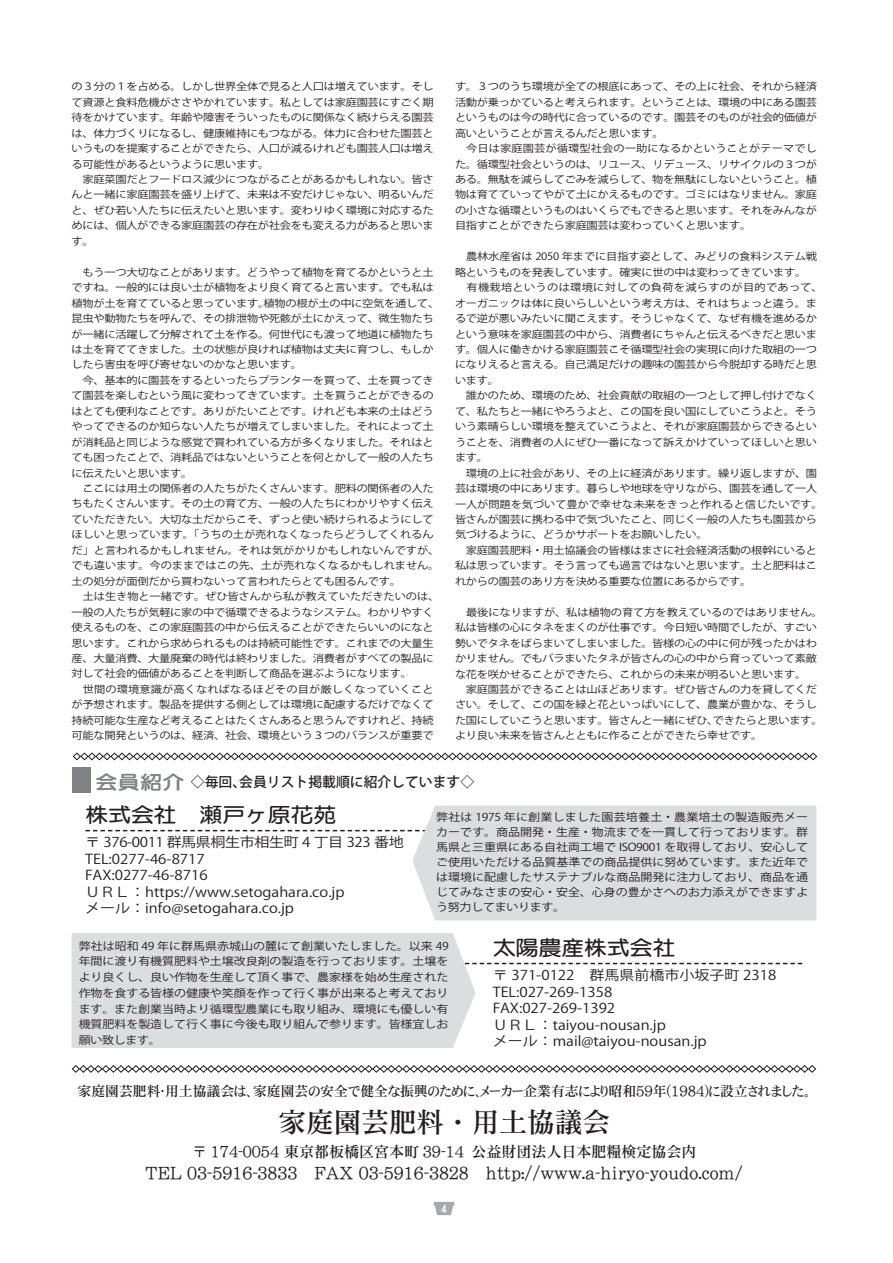
<style>
.page{position:relative;width:893px;height:1263px;background:#fff}
.page>*{position:absolute;margin:0;border:0;box-sizing:border-box;transform-origin:0 0}
.t1{font:27.6px "DF Mincho P U W5 WING RKSJ H";color:#231f20}
.t2{font:21px "RFP Sirius Bd WIN RKSJ H";letter-spacing:-.025em;color:#231f20;scale:1.11 1}
.t3{font:16.5px "DF Mincho P U W5 WING RKSJ H";color:#231f20}
.t4{font:15px "DF Mincho P U W5 WING RKSJ H";color:#231f20}
.t5{font:13.8px "DF Mincho P U W5 WING RKSJ H";color:#231f20}
.t6{font:500 13.8px "Koz Go Pr 6 N";color:#231f20}
.t7{font:13.5px/16.5px "Koz Go Pr 6 N";color:#231f20;scale:1.11 1}
.t8{font:11.25px "DFHS Gothic W7 WIN RKSJ H";color:#fff}
.t9{font:10.8px/15px "Koz Go Pr 6 N";letter-spacing:-.005em;color:#231f20;text-align:justify;scale:1.11 1}
.t10{font:10.2px/15.5px "Koz Go Pro";letter-spacing:-.025em;color:#231f20;scale:1.11 1}
.s1{font-family:"RFP Sirius XB WIN RKSJ H";font-weight:400;font-size:19.5px;color:#808285}
</style>
<div class="page">
<svg style="left:434px;top:1202px;width:20px;height:13px"></svg>
<svg style="left:71px;top:1065px;width:745px;height:8px"></svg>
<svg style="left:85px;top:830px;width:327px;height:1px"></svg>
<div style="left:412px;top:805px;width:404px;height:115px;background:#dcdddf"></div>
<div style="left:73px;top:768px;width:18px;height:25px;background:#808285"></div>
<svg style="left:476px;top:963px;width:326px;height:1px"></svg>
<div style="left:72px;top:933px;width:404px;height:115px;background:#dcdddf"></div>
<svg style="left:73px;top:752px;width:745px;height:9px"></svg>
<p class="t10" style="left:72px;top:79px;width:328px">の３分の１を占める。しかし世界全体で見ると人口は増えています。そして資源と食料危機がささやかれています。私としては家庭園芸にすごく期待をかけています。年齢や障害そういったものに関係なく続けらえる園芸は、体力づくりになるし、健康維持にもつながる。体力に合わせた園芸というものを提案することができたら、人口が減るけれども園芸人口は増える可能性があるというように思います。<br>　家庭菜園だとフードロス減少につながることがあるかもしれない。皆さんと一緒に家庭園芸を盛り上げて、未来は不安だけじゃない、明るいんだと、ぜひ若い人たちに伝えたいと思います。変わりゆく環境に対応するためには、個人ができる家庭園芸の存在が社会をも変える力があると思います。</p>
<p class="t10" style="left:72px;top:264px;width:333px">　もう一つ大切なことがあります。どうやって植物を育てるかというと土ですね。一般的には良い土が植物をより良く育てると言います。でも私は植物が土を育てていると思っています。植物の根が土の中に空気を通して、昆虫や動物たちを呼んで、その排泄物や死骸が土にかえって、微生物たちが一緒に活躍して分解されて土を作る。何世代にも渡って地道に植物たちは土を育ててきました。土の状態が良ければ植物は丈夫に育つし、もしかしたら害虫を呼び寄せないのかなと思います。<br>　今、基本的に園芸をするといったらプランターを買って、土を買ってきて園芸を楽しむという風に変わってきています。土を買うことができるのはとても便利なことです。ありがたいことです。けれども本来の土はどうやってできるのか知らない人たちが増えてしまいました。それによって土が消耗品と同じような感覚で買われている方が多くなりました。それはとても困ったことで、消耗品ではないということを何とかして一般の人たちに伝えたいと思います。<br>　ここには用土の関係者の人たちがたくさんいます。肥料の関係者の人たちもたくさんいます。その土の育て方、一般の人たちにわかりやすく伝えていただきたい。大切な土だからこそ、ずっと使い続けられるようにしてほしいと思っています。「うちの土が売れなくなったらどうしてくれるんだ」と言われるかもしれません。それは気がかりかもしれないんですが、でも違います。今のままではこの先、土が売れなくなるかもしれません。土の処分が面倒だから買わないって言われたらとても困るんです。<br>　土は生き物と一緒です。ぜひ皆さんから私が教えていただきたいのは、一般の人たちが気軽に家の中で循環できるようなシステム。わかりやすく使えるものを、この家庭園芸の中から伝えることができたらいいのになと思います。これから求められるものは持続可能性です。これまでの大量生産、大量消費、大量廃棄の時代は終わりました。消費者がすべての製品に対して社会的価値があることを判断して商品を選ぶようになります。<br>　世間の環境意識が高くなればなるほどその目が厳しくなっていくことが予想されます。製品を提供する側としては環境に配慮するだけでなくて持続可能な生産など考えることはたくさんあると思うんですけれど、持続可能な開発というのは、経済、社会、環境という３つのバランスが重要で</p>
<p class="t10" style="left:455px;top:79px;width:328px">す。３つのうち環境が全ての根底にあって、その上に社会、それから経済活動が乗っかていると考えられます。ということは、環境の中にある園芸というものは今の時代に合っているのです。園芸そのものが社会的価値が高いということが言えるんだと思います。<br>　今日は家庭園芸が循環型社会の一助になるかということがテーマでした。循環型社会というのは、リユース、リデュース、リサイクルの３つがある。無駄を減らしてごみを減らして、物を無駄にしないということ。植物は育てていってやがて土にかえるものです。ゴミにはなりません。家庭の小さな循環というものはいくらでもできると思います。それをみんなが目指すことができたら家庭園芸は変わっていくと思います。</p>
<p class="t10" style="left:455px;top:249px;width:333px">　農林水産省は 2050 年までに目指す姿として、みどりの食料システム戦略というものを発表しています。確実に世の中は変わってきています。<br>　有機栽培というのは環境に対しての負荷を減らすのが目的であって、オーガニックは体に良いらしいという考え方は、それはちょっと違う。まるで逆が悪いみたいに聞こえます。そうじゃなくて、なぜ有機を進めるかという意味を家庭園芸の中から、消費者にちゃんと伝えるべきだと思います。個人に働きかける家庭園芸こそ循環型社会の実現に向けた取組の一つになりえると言える。自己満足だけの趣味の園芸から今脱却する時だと思います。<br>　誰かのため、環境のため、社会貢献の取組の一つとして押し付けでなくて、私たちと一緒にやろうよと、この国を良い国にしていこうよと。そういう素晴らしい環境を整えていこうよと、それが家庭園芸からできるということを、消費者の人にぜひ一番になって訴えかけていってほしいと思います。<br>　環境の上に社会があり、その上に経済があります。繰り返しますが、園芸は環境の中にあります。暮らしや地球を守りながら、園芸を通して一人一人が問題を気づいて豊かで幸せな未来をきっと作れると信じたいです。皆さんが園芸に携わる中で気づいたこと、同じく一般の人たちも園芸から気づけるように、どうかサポートをお願いしたい。<br>　家庭園芸肥料・用土協議会の皆様はまさに社会経済活動の根幹にいると私は思っています。そう言っても過言ではないと思います。土と肥料はこれからの園芸のあり方を決める重要な位置にあるからです。</p>
<p class="t10" style="left:455px;top:604px;width:333px">　最後になりますが、私は植物の育て方を教えているのではありません。私は皆様の心にタネをまくのが仕事です。今日短い時間でしたが、すごい勢いでタネをばらまいてしまいました。皆様の心の中に何が残ったかはわかりません。でもバラまいたタネが皆さんの心の中から育っていって素敵な花を咲かせることができたら、これからの未来が明るいと思います。<br>　家庭園芸ができることは山ほどあります。ぜひ皆さんの力を貸してください。そして、この国を緑と花といっぱいにして、農業が豊かな、そうした国にしていこうと思います。皆さんと一緒にぜひ、できたらと思います。より良い未来を皆さんとともに作ることができたら幸せです。</p>
<h3 class="t6" style="left:95px;top:774px;width:381px"><span class="s1">会員紹介</span> ◇毎回、会員リスト掲載順に紹介しています◇</h3>
<h2 class="t2" style="left:85px;top:804px;width:228px">株式会社　瀬戸ヶ原花苑</h2>
<h3 class="t7" style="left:85px;top:834px;width:288px">〒 376-0011 群馬県桐生市相生町 4 丁目 323 番地<br>TEL:0277-46-8717<br>FAX:0277-46-8716<br>ＵＲＬ：https://www.setogahara.co.jp<br>メール：info@setogahara.co.jp</h3>
<p class="t9" style="left:436px;top:810px;width:337px">弊社は 1975 年に創業しました園芸培養土・農業培土の製造販売メーカーです。商品開発・生産・物流までを一貫して行っております。群馬県と三重県にある自社両工場で ISO9001 を取得しており、安心してご使用いただける品質基準での商品提供に努めています。また近年では環境に配慮したサステナブルな商品開発に注力しており、商品を通じてみなさまの安心・安全、心身の豊かさへのお力添えができますよう努力してまいります。</p>
<h2 class="t2" style="left:493px;top:937px;width:166px">太陽農産株式会社</h2>
<h3 class="t7" style="left:493px;top:967px;width:257px">〒 371-0122　群馬県前橋市小坂子町 2318<br>TEL:027-269-1358<br>FAX:027-269-1392<br>ＵＲＬ：taiyou-nousan.jp<br>メール：mail@taiyou-nousan.jp</h3>
<p class="t9" style="left:79px;top:938px;width:335px;line-height:15.8px">弊社は昭和 49 年に群馬県赤城山の麓にて創業いたしました。以来 49年間に渡り有機質肥料や土壌改良剤の製造を行っております。土壌をより良くし、良い作物を生産して頂く事で、農家様を始め生産された作物を食する皆様の健康や笑顔を作って行く事が出来ると考えております。また創業当時より循環型農業にも取り組み、環境にも優しい有機質肥料を製造して行く事に今後も取り組んで参ります。皆様宜しお願い致します。</p>
<h3 class="t5" style="left:78px;top:1084px;width:735px">家庭園芸肥料･用土協議会は、家庭園芸の安全で健全な振興のために､メーカー企業有志により昭和59年(1984)に設立されました。</h3>
<h1 class="t1" style="left:278px;top:1108px;width:333px">家庭園芸肥料・用土協議会</h1>
<h3 class="t4" style="left:192px;top:1144px;width:506px">〒 174-0054 東京都板橋区宮本町 39-14　公益財団法人日本肥糧検定協会内</h3>
<h3 class="t3" style="left:146px;top:1165px;width:599px">TEL 03-5916-3833　　FAX 03-5916-3828　　http://www.a-hiryo-youdo.com/</h3>
<p class="t8" style="left:441px;top:1203px;width:7px">4</p>
</div>
